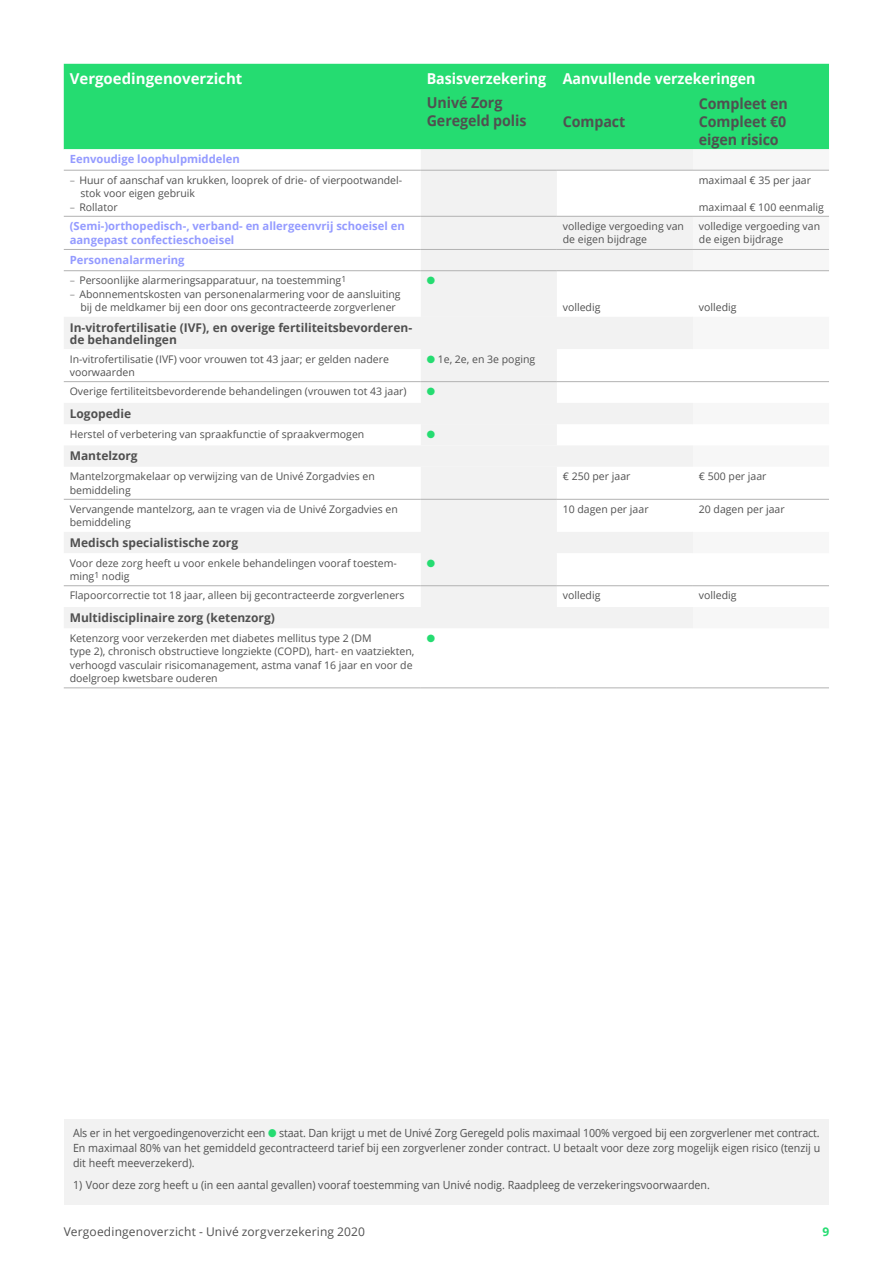
<style>
.page{position:relative;width:893px;height:1263px;background:#fff}
.page>*{position:absolute;margin:0;border:0;box-sizing:border-box;transform-origin:0 0}
.t1{font:700 15px/18px "Open Sans";letter-spacing:-.005em;color:#505050;scale:.95 1}
.t2{font:700 15px "Open Sans";letter-spacing:-.005em;color:#fff;scale:.95 1}
.t3{font:700 15px "Open Sans";letter-spacing:-.005em;color:#fff}
.t4{font:700 12px/12px "Open Sans";color:#505050}
.t5{font:12px "Open Sans";letter-spacing:.015em;color:#505050}
.t6{font:700 12px "Open Sans";color:#25dc71}
.t7{font:11.25px/15px "Open Sans";color:#505050;text-align:justify;scale:.95 1}
.t8{font:700 11.25px/13.5px "Open Sans";color:#949bff}
.t9{font:10.5px/13.5px "Open Sans";color:#505050}
.t10{font:10.5px "Zapf Dingbats ITC";color:#25dc71}
.s1{font-family:"Graphik";font-weight:300}
.s2{color:#25dc71}
</style>
<div class="page">
<div style="left:64px;top:64px;width:765px;height:85px;background:#25dc71"></div>
<svg style="left:64px;top:149px;width:357px;height:123px"></svg>
<svg style="left:421px;top:149px;width:272px;height:168px;fill:#f2f2f2"></svg>
<svg style="left:693px;top:149px;width:136px;height:438px"></svg>
<svg style="left:64px;top:317px;width:629px;height:311px;fill:#f2f2f2"></svg>
<hr style="left:64px;top:170px;width:357px;height:1px;background:#b2b2b2">
<hr style="left:421px;top:170px;width:136px;height:1px;background:#b2b2b2">
<hr style="left:557px;top:170px;width:136px;height:1px;background:#b2b2b2">
<hr style="left:693px;top:170px;width:136px;height:1px;background:#b2b2b2">
<hr style="left:64px;top:216px;width:357px;height:1px;background:#b2b2b2">
<hr style="left:421px;top:216px;width:136px;height:1px;background:#b2b2b2">
<hr style="left:557px;top:216px;width:136px;height:1px;background:#b2b2b2">
<hr style="left:693px;top:216px;width:136px;height:1px;background:#b2b2b2">
<hr style="left:64px;top:249px;width:357px;height:1px;background:#b2b2b2">
<hr style="left:421px;top:249px;width:136px;height:1px;background:#b2b2b2">
<hr style="left:557px;top:249px;width:136px;height:1px;background:#b2b2b2">
<hr style="left:693px;top:249px;width:136px;height:1px;background:#b2b2b2">
<hr style="left:64px;top:270px;width:357px;height:1px;background:#b2b2b2">
<hr style="left:421px;top:270px;width:136px;height:1px;background:#b2b2b2">
<hr style="left:557px;top:270px;width:136px;height:1px;background:#b2b2b2">
<hr style="left:693px;top:270px;width:136px;height:1px;background:#b2b2b2">
<hr style="left:64px;top:381px;width:357px;height:1px;background:#b2b2b2">
<hr style="left:421px;top:381px;width:136px;height:1px;background:#b2b2b2">
<hr style="left:557px;top:381px;width:136px;height:1px;background:#b2b2b2">
<hr style="left:693px;top:381px;width:136px;height:1px;background:#b2b2b2">
<hr style="left:64px;top:499px;width:357px;height:1px;background:#b2b2b2">
<hr style="left:421px;top:499px;width:136px;height:1px;background:#b2b2b2">
<hr style="left:557px;top:499px;width:136px;height:1px;background:#b2b2b2">
<hr style="left:693px;top:499px;width:136px;height:1px;background:#b2b2b2">
<hr style="left:64px;top:585px;width:357px;height:1px;background:#b2b2b2">
<hr style="left:421px;top:585px;width:136px;height:1px;background:#b2b2b2">
<hr style="left:557px;top:585px;width:136px;height:1px;background:#b2b2b2">
<hr style="left:693px;top:585px;width:136px;height:1px;background:#b2b2b2">
<hr style="left:64px;top:687px;width:357px;height:1px;background:#b2b2b2">
<hr style="left:421px;top:687px;width:136px;height:1px;background:#b2b2b2">
<hr style="left:557px;top:687px;width:136px;height:1px;background:#b2b2b2">
<hr style="left:693px;top:687px;width:136px;height:1px;background:#b2b2b2">
<div style="left:65px;top:1119px;width:764px;height:85px;background:#f2f2f2"></div>
<h1 class="t3" style="left:70px;top:68px;width:174px">Vergoedingenoverzicht</h1>
<h1 class="t2" style="left:427px;top:68px;width:348px">Basisverzekering Aanvullende verzekeringen</h1>
<h1 class="t1" style="left:427px;top:94px;width:107px">Univé Zorg<br>Geregeld polis</h1>
<h1 class="t1" style="left:699px;top:94px;width:95px;text-align:justify">Compleet en Compleet €0 eigen risico</h1>
<h1 class="t1" style="left:563px;top:112px;width:67px">Compact</h1>
<p class="t8" style="left:70px;top:152px;width:172px">Eenvoudige loophulpmiddelen</p>
<p class="t9" style="left:80px;top:173px;width:323px;text-indent:-11px"><span class="s1">–</span> Huur of aanschaf van krukken, looprek of drie- of vierpootwandel&shy;stok voor eigen gebruik</p>
<p class="t9" style="left:70px;top:200px;width:49px"><span class="s1">–</span> Rollator</p>
<p class="t9" style="left:699px;top:173px;width:114px">maximaal € 35 per jaar</p>
<p class="t9" style="left:699px;top:200px;width:127px">maximaal € 100 eenmalig</p>
<p class="t8" style="left:70px;top:219px;width:337px">(Semi-)orthopedisch-, verband- en allergeenvrij schoeisel en aangepast confectieschoeisel</p>
<p class="t9" style="left:563px;top:219px;width:123px">volledige vergoeding van de eigen bijdrage</p>
<p class="t9" style="left:699px;top:219px;width:123px">volledige vergoeding van de eigen bijdrage</p>
<p class="t8" style="left:70px;top:252px;width:116px">Personenalarmering</p>
<p class="t9" style="left:70px;top:273px;width:278px"><span class="s1">–</span> Persoonlijke alarmeringsapparatuur, na toestemming<sup>1</sup></p>
<p class="t9" style="left:70px;top:287px;width:332px;text-align:center"><span class="s1">–</span> Abonnementskosten van personenalarmering voor de aansluiting bij de meldkamer bij een door ons gecontracteerde zorgverlener</p>
<p class="t10" style="left:427px;top:276px;width:10px">●</p>
<p class="t9" style="left:563px;top:300px;width:39px">volledig</p>
<p class="t9" style="left:699px;top:300px;width:39px">volledig</p>
<p class="t4" style="left:70px;top:321px;width:344px">In-vitrofertilisatie (IVF), en overige fertiliteitsbevorderen&shy;de behandelingen</p>
<p class="t9" style="left:70px;top:352px;width:321px">In-vitrofertilisatie (IVF) voor vrouwen tot 43 jaar; er gelden nadere voorwaarden</p>
<p class="t9" style="left:427px;top:352px;width:110px"><span class="s2">●</span> 1e, 2e, en 3e poging</p>
<p class="t9" style="left:70px;top:384px;width:338px">Overige fertiliteitsbevorderende behandelingen (vrouwen tot 43 jaar)</p>
<p class="t10" style="left:427px;top:387px;width:10px">●</p>
<p class="t4" style="left:70px;top:407px;width:63px">Logopedie</p>
<p class="t9" style="left:70px;top:427px;width:296px">Herstel of verbetering van spraakfunctie of spraakvermogen</p>
<p class="t10" style="left:427px;top:429px;width:10px">●</p>
<p class="t4" style="left:70px;top:449px;width:69px">Mantelzorg</p>
<p class="t9" style="left:70px;top:469px;width:307px">Mantelzorgmakelaar op verwijzing van de Univé Zorgadvies en bemiddeling</p>
<p class="t9" style="left:563px;top:469px;width:69px">€ 250 per jaar</p>
<p class="t9" style="left:699px;top:469px;width:69px">€ 500 per jaar</p>
<p class="t9" style="left:70px;top:502px;width:330px">Vervangende mantelzorg, aan te vragen via de Univé Zorgadvies en bemiddeling</p>
<p class="t9" style="left:563px;top:502px;width:87px">10 dagen per jaar</p>
<p class="t9" style="left:699px;top:502px;width:87px">20 dagen per jaar</p>
<p class="t4" style="left:70px;top:536px;width:170px">Medisch specialistische zorg</p>
<p class="t9" style="left:70px;top:556px;width:329px">Voor deze zorg heeft u voor enkele behandelingen vooraf toestem&shy;ming<sup>1</sup> nodig</p>
<p class="t10" style="left:427px;top:558px;width:10px">●</p>
<p class="t9" style="left:70px;top:588px;width:336px">Flapoorcorrectie tot 18 jaar, alleen bij gecontracteerde zorgverleners</p>
<p class="t9" style="left:563px;top:588px;width:39px">volledig</p>
<p class="t9" style="left:699px;top:588px;width:39px">volledig</p>
<p class="t4" style="left:70px;top:611px;width:207px">Multidisciplinaire zorg (ketenzorg)</p>
<p class="t9" style="left:70px;top:631px;width:346px">Ketenzorg voor verzekerden met diabetes mellitus type 2 (DM<br>type 2), chronisch obstructieve longziekte (COPD), hart- en vaatziekten, verhoogd vasculair risicomanagement, astma vanaf 16 jaar en voor de doelgroep kwetsbare ouderen</p>
<p class="t10" style="left:427px;top:633px;width:10px">●</p>
<p class="t7" style="left:73px;top:1125px;width:788px">Als er in het vergoedingenoverzicht een <span class="s2">●</span> staat. Dan krijgt u met de Univé Zorg Geregeld polis maximaal 100% vergoed bij een zorgverlener met contract.<br>En maximaal 80% van het gemiddeld gecontracteerd tarief bij een zorgverlener zonder contract. U betaalt voor deze zorg mogelijk eigen risico (tenzij u dit heeft meeverzekerd).</p>
<p class="t7" style="left:73px;top:1177px;width:672px">1) Voor deze zorg heeft u (in een aantal gevallen) vooraf toestemming van Univé nodig. Raadpleeg de verzekeringsvoorwaarden.</p>
<p class="t5" style="left:64px;top:1224px;width:303px">Vergoedingenoverzicht - Univé zorgverzekering 2020</p>
<p class="t6" style="left:822px;top:1223px;width:8px">9</p>
</div>
